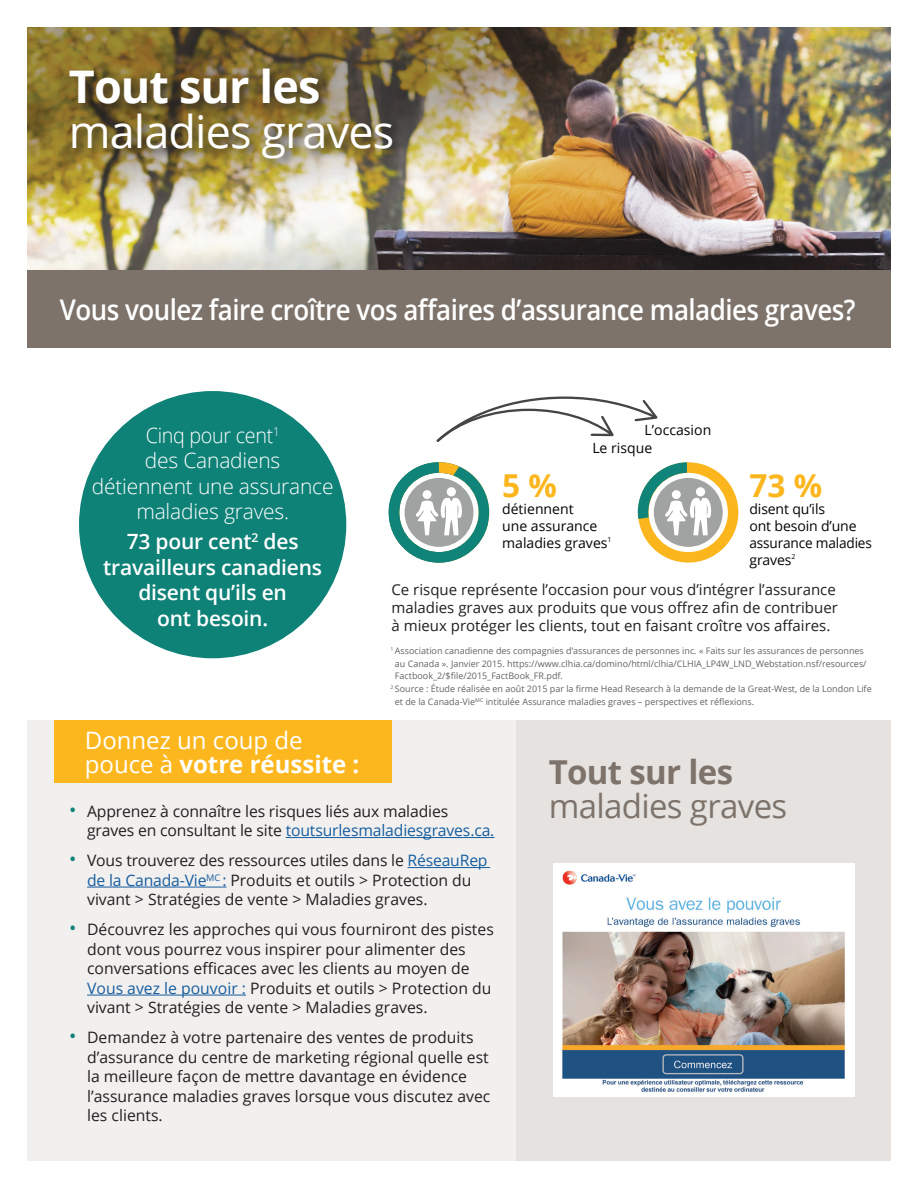
<style>
.page{position:relative;width:918px;height:1188px;background:#fff}
.page>*{position:absolute;margin:0;border:0;box-sizing:border-box;transform-origin:0 0}
.t1{font:45px "Open Sans";letter-spacing:-.02em;color:#fff}
.t2{font:700 45px "Open Sans";letter-spacing:-.02em;color:#fff}
.t3{font:33px "Open Sans";letter-spacing:-.02em;color:#7d736b}
.t4{font:700 33px "Open Sans";letter-spacing:-.02em;color:#7d736b}
.t5{font:700 31.65px "Open Sans";color:#fcb61d}
.t6{font:600 28.5px "Open Sans";letter-spacing:-.02em;color:#fff;scale:.91 1}
.t7{font:24px/24px "Open Sans";color:#fff}
.t8{font:300 21px/25.5px "Open Sans";letter-spacing:-.01em;color:#fff;text-align:center;scale:.94 1}
.t9{font:600 21px/25.5px "Open Sans";letter-spacing:-.01em;color:#fff;text-align:center}
.t10{font:15.75px/19.5px "Open Sans";color:#231f20}
.t11{font:15px/18px "Open Sans";color:#231f20}
.t12{font:14.1px/16.8px "Open Sans";color:#040503}
.t13{font:9px "Open Sans";color:#636366}
.s1{font-weight:700}
.s2{font-size:19.5px;color:#0f8278}
.s3{color:#175d9e}
</style>
<div class="page">
<img style="left:27px;top:27px;width:864px;height:243px">
<div style="left:27px;top:720px;width:864px;height:441px;background:#f1f0ef"></div>
<div style="left:516px;top:720px;width:375px;height:441px;background:#e5e2df"></div>
<div style="left:79px;top:391px;width:267px;height:267px;background:#0f8278;border-radius:50%"></div>
<div style="left:27px;top:270px;width:864px;height:78px;background:#7d736b"></div>
<svg style="left:638px;top:462px;width:100px;height:101px"></svg>
<svg style="left:436px;top:396px;width:222px;height:46px"></svg>
<svg style="left:389px;top:462px;width:100px;height:101px"></svg>
<div style="left:54px;top:679px;width:338px;height:104px;background:#fff"></div>
<div style="left:54px;top:721px;width:338px;height:62px;background:#fcb71f"></div>
<hr style="left:286px;top:837px;width:208px;height:1px;background:#175d9e">
<hr style="left:408px;top:867px;width:82px;height:1px;background:#175d9e">
<hr style="left:87px;top:887px;width:119px;height:1px;background:#175d9e">
<svg style="left:206px;top:887px;width:20px;height:1px"></svg>
<hr style="left:87px;top:995px;width:159px;height:1px;background:#175d9e">
<img style="left:553px;top:864px;width:301px;height:229px">
<div style="left:67px;top:66px;width:338px;height:105px;background:#231f20;opacity:.75"></div>
<h1 class="t2" style="left:69px;top:55px;width:253px">Tout sur les</h1>
<h1 class="t1" style="left:69px;top:101px;width:327px">maladies graves</h1>
<h3 class="t6" style="left:60px;top:290px;width:876px">Vous voulez faire croître vos affaires d’assurance maladies graves?</h3>
<h3 class="t8" style="left:92px;top:422px;width:259px">Cinq pour cent<sup>1<br></sup>des Canadiens détiennent une assurance maladies graves.</h3>
<h3 class="t9" style="left:103px;top:528px;width:220px">73 pour cent<sup>2</sup> des travailleurs canadiens disent qu’ils en<br>ont besoin.</h3>
<p class="t12" style="left:645px;top:422px;width:68px">L’occasion</p>
<p class="t12" style="left:592px;top:439px;width:61px">Le risque</p>
<h3 class="t5" style="left:502px;top:464px;width:56px">5 %</h3>
<p class="t12" style="left:502px;top:500px;width:111px">détiennent<br>une assurance maladies graves<sup>1</sup></p>
<h3 class="t5" style="left:749px;top:464px;width:74px">73 %</h3>
<p class="t12" style="left:749px;top:500px;width:124px">disent qu’ils<br>ont besoin d’une assurance maladies graves<sup>2</sup></p>
<p class="t11" style="left:392px;top:580px;width:448px">Ce risque représente l’occasion pour vous d’intégrer l’assurance maladies graves aux produits que vous offrez afin de contribuer à mieux protéger les clients, tout en faisant croître vos affaires.</p>
<p class="t13" style="left:391px;top:644px;width:475px"><sup>1</sup> Association canadienne des compagnies d’assurances de personnes inc. « Faits sur les assurances de personnes</p>
<p class="t13" style="left:395px;top:657px;width:473px">au Canada ». Janvier 2015. https://www.clhia.ca/domino/html/clhia/CLHIA_LP4W_LND_Webstation.nsf/resources/</p>
<p class="t13" style="left:395px;top:670px;width:170px">Factbook_2/$file/2015_FactBook_FR.pdf.</p>
<p class="t13" style="left:391px;top:683px;width:483px"><sup>2</sup> Source : Étude réalisée en août 2015 par la firme Head Research à la demande de la Great-West, de la London Life</p>
<p class="t13" style="left:395px;top:695px;width:361px">et de la Canada-Vie<sup>MC</sup> intitulée Assurance maladies graves – perspectives et réflexions.</p>
<h3 class="t7" style="left:85px;top:728px;width:276px">Donnez un coup de pouce à <span class="s1">votre réussite :</span></h3>
<p class="t10" style="left:87px;top:801px;width:409px;text-indent:-18px"><span class="s2">•</span> Apprenez à connaître les risques liés aux maladies graves en consultant le site <span class="s3">toutsurlesmaladiesgraves.ca.</span></p>
<p class="t10" style="left:87px;top:851px;width:402px;text-indent:-18px"><span class="s2">•</span> Vous trouverez des ressources utiles dans le <span class="s3">RéseauRep de la Canada-Vie</span><sup>MC</sup> <span class="s3">:</span> Produits et outils &gt; Protection du vivant &gt; Stratégies de vente &gt; Maladies graves.</p>
<p class="t10" style="left:87px;top:920px;width:408px;text-indent:-18px"><span class="s2">•</span> Découvrez les approches qui vous fourniront des pistes dont vous pourrez vous inspirer pour alimenter des conversations efficaces avec les clients au moyen de <span class="s3">Vous avez le pouvoir :</span> Produits et outils &gt; Protection du vivant &gt; Stratégies de vente &gt; Maladies graves.</p>
<p class="t10" style="left:87px;top:1028px;width:405px;text-indent:-18px"><span class="s2">•</span> Demandez à votre partenaire des ventes de produits d’assurance du centre de marketing régional quelle est la meilleure façon de mettre davantage en évidence l’assurance maladies graves lorsque vous discutez avec les clients.</p>
<h2 class="t4" style="left:549px;top:749px;width:186px">Tout sur les</h2>
<h2 class="t3" style="left:549px;top:783px;width:240px">maladies graves</h2>
<p class="t12" style="left:381px;top:800px;width:66px">___ clients</p>
<p class="t12" style="left:606px;top:800px;width:66px">___ clients</p>
<p class="t12" style="left:720px;top:800px;width:66px">___ clients</p>
</div>
